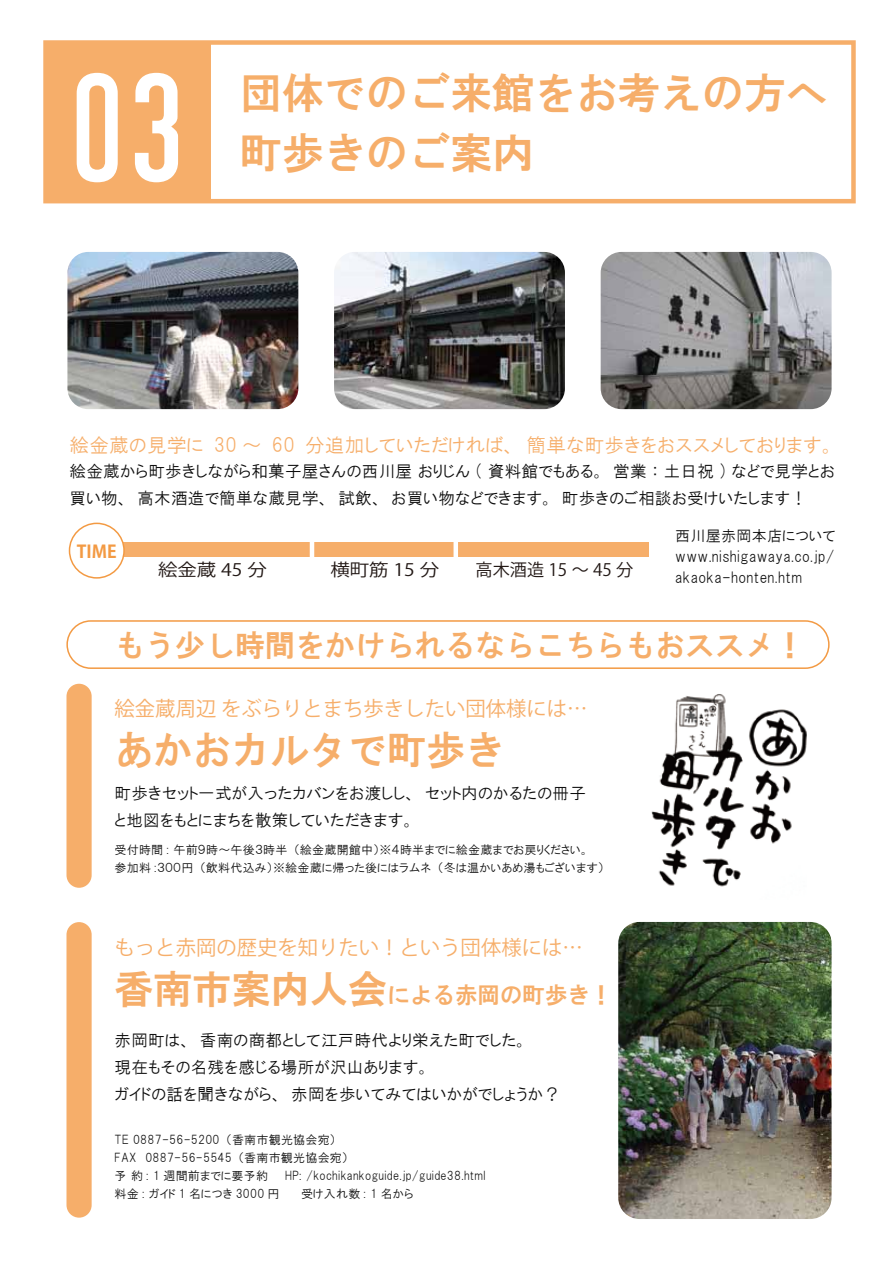
<style>
.page{position:relative;width:893px;height:1263px;background:#fff}
.page>*{position:absolute;margin:0;border:0;box-sizing:border-box;transform-origin:0 0}
.t1{font:134.7px "HG Gothic E";color:#fff}
.t2{font:42px/60.3px "HG Gothic E";color:#f6ae6a}
.t3{font:39px "HG Gothic E";color:#f6ae6a}
.t4{font:30px "HG Gothic E";color:#f6ae6a}
.t5{font:22.5px "HG Gothic E";color:#f6ae6a}
.t6{font:20.4px "BIZ UDP Mincho Medium";color:#f6ae6a}
.t7{font:19.5px "HGP Gothic M";letter-spacing:.02em;color:#f6ae6a}
.t8{font:700 17.55px "Koz Go Pro";color:#f39a43}
.t9{font:17.1px "BIZ UDP Mincho Medium";color:#221815;scale:1.13 1}
.t10{font:17.1px "BIZ UDP Mincho Medium";color:#221815}
.t11{font:16.5px/27px "HGP Gothic M";letter-spacing:.02em;color:#0c0c0c}
.t12{font:15px/21px "HGP Gothic M";letter-spacing:.02em;color:#0c0c0c;text-align:justify}
.t13{font:12px/18px "HGP Gothic M";letter-spacing:.02em;color:#0c0c0c}
.s1{font-size:39px}
</style>
<div class="page">
<img style="left:651px;top:694px;width:156px;height:193px">
<div style="left:43px;top:40px;width:813px;height:163px;border:4px solid #f6ae6a"></div>
<div style="left:46px;top:43px;width:165px;height:158px;background:#f6ae6a"></div>
<div style="left:66px;top:620px;width:764px;height:49px;border:2px solid #f39a43;border-radius:24px"></div>
<img style="left:67px;top:252px;width:231px;height:157px">
<img style="left:334px;top:252px;width:231px;height:157px">
<img style="left:601px;top:252px;width:231px;height:157px">
<img style="left:618px;top:922px;width:214px;height:297px">
<div style="left:66px;top:684px;width:26px;height:204px;background:#f6ae6a;border-radius:13px"></div>
<div style="left:66px;top:922px;width:26px;height:295px;background:#f6ae6a;border-radius:13px"></div>
<div style="left:120px;top:542px;width:529px;height:14px;background:#f6ae6a"></div>
<hr style="left:454px;top:542px;width:4px;height:30px;background:#fff">
<hr style="left:310px;top:542px;width:4px;height:30px;background:#fff">
<div style="left:69px;top:523px;width:55px;height:55px;background:#fff;border-radius:50%"></div>
<div style="left:69px;top:523px;width:56px;height:56px;border:2px solid #f39a43;border-radius:50%"></div>
<h1 class="t1" style="left:64px;top:63px;width:128px">03</h1>
<h2 class="t2" style="left:240px;top:62px;width:590px">団体でのご来館をお考えの方へ町歩きのご案内</h2>
<p class="t7" style="left:69px;top:435px;width:767px">絵金蔵の見学に 30 ～ 60 分追加していただければ、簡単な町歩きをおススメしております。</p>
<p class="t11" style="left:69px;top:457px;width:767px">絵金蔵から町歩きしながら和菓子屋さんの西川屋 おりじん ( 資料館でもある。営業：土日祝 ) などで見学とお買い物、高木酒造で簡単な蔵見学、試飲、お買い物などできます。町歩きのご相談お受けいたします！</p>
<p class="t8" style="left:77px;top:540px;width:41px">TIME</p>
<p class="t9" style="left:158px;top:560px;width:98px">絵金蔵 45 分</p>
<p class="t9" style="left:330px;top:560px;width:98px">横町筋 15 分</p>
<p class="t10" style="left:476px;top:560px;width:159px">高木酒造 15 ～ 45 分</p>
<p class="t12" style="left:675px;top:525px;width:162px">西川屋赤岡本店についてwww.nishigawaya.co.jp/ akaoka-honten.htm</p>
<h3 class="t4" style="left:115px;top:630px;width:691px">もう少し時間をかけられるならこちらもおススメ！</h3>
<p class="t6" style="left:115px;top:697px;width:474px">絵金蔵周辺 をぶらりとまち歩きしたい団体様には…</p>
<h3 class="t3" style="left:115px;top:730px;width:392px">あかおカルタで町歩き</h3>
<p class="t11" style="left:115px;top:780px;width:473px">町歩きセット一式が入ったカバンをお渡しし、セット内のかるたの冊子と地図をもとにまちを散策していただきます。</p>
<p class="t13" style="left:115px;top:841px;width:491px">受付時間 : 午前９時～午後３時半（絵金蔵開館中）※４時半までに絵金蔵までお戻りください。<br>参加料 :３００円（飲料代込み）※絵金蔵に帰った後にはラムネ（冬は温かいあめ湯もございます）</p>
<p class="t6" style="left:115px;top:935px;width:470px">もっと赤岡の歴史を知りたい！という団体様には…</p>
<h3 class="t5" style="left:115px;top:983px;width:499px"><span class="s1">香南市案内人会</span>による赤岡の町歩き！</h3>
<p class="t11" style="left:115px;top:1027px;width:447px">赤岡町は、香南の商都として江戸時代より栄えた町でした。<br>現在もその名残を感じる場所が沢山あります。<br>ガイドの話を聞きながら、赤岡を歩いてみてはいかがでしょうか？</p>
<p class="t13" style="left:115px;top:1130px;width:235px">TE 0887-56-5200 （香南市観光協会宛）<br>FAX 0887-56-5545 （香南市観光協会宛）予 約 : 1 週間前までに要予約</p>
<p class="t13" style="left:285px;top:1166px;width:202px">HP: /kochikankoguide.jp/guide38.html</p>
<p class="t13" style="left:115px;top:1184px;width:167px">料金 : ガイド 1 名につき 3000 円</p>
<p class="t13" style="left:301px;top:1184px;width:114px">受け入れ数 : 1 名から</p>
</div>
